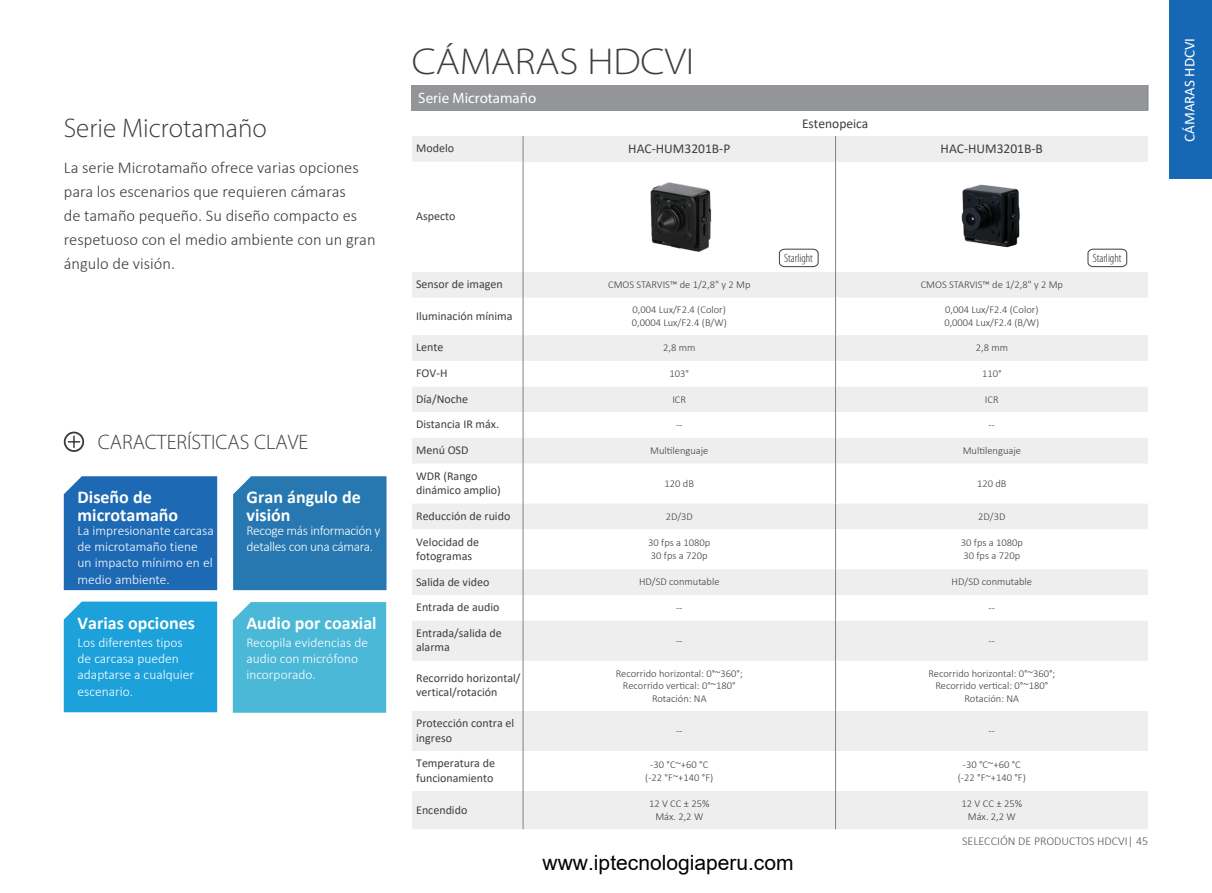
<style>
.page{position:relative;width:1212px;height:893px;background:#fff}
.page>*{position:absolute;margin:0;border:0;box-sizing:border-box;transform-origin:0 0}
.t1{font:300 semi-expanded 37.5px "Myriad Pro";color:#3e3e3f}
.t2{font:300 27px "Myriad Pro";color:#3e3e3f}
.t3{font:21px "Arial";color:#000}
.t4{font:300 21px "Myriad Pro";color:#3e3e3f}
.t5{font:700 18px/18px "Calibri";color:#fff}
.t6{font:300 16.5px/24px "Calibri";color:#3e3e3f}
.t7{font:15px "Myriad Pro";color:#fff}
.t8{font:15px "Calibri";color:#fff}
.t9{font:300 13.5px/16.2px "Calibri";color:#fff}
.t10{font:300 13.5px/16.2px "Calibri";letter-spacing:-.025em;color:#fff}
.t11{font:13.5px "Calibri";color:#3e3e3f}
._8pt_table_text{font:12px/14.4px "Calibri";color:#3e3e3f}
.t12{font:300 12px "Calibri";color:#57585a}
.t13{font:300 condensed 12px "Myriad Pro";color:#231f20}
.t14{font:300 10.5px/12.6px "Calibri";color:#3e3e3f;text-align:center}
</style>
<div class="page">
<svg style="left:64px;top:432px;width:20px;height:20px"></svg>
<div style="left:64px;top:476px;width:153px;height:114px;background:#1e69b4"></div>
<div style="left:64px;top:602px;width:153px;height:110px;background:#1ca1db"></div>
<div style="left:233px;top:476px;width:153px;height:114px;background:#2778b0"></div>
<div style="left:233px;top:602px;width:153px;height:111px;background:#4bb8d7"></div>
<div style="left:412px;top:85px;width:736px;height:26px;background:#939598"></div>
<svg style="left:412px;top:136px;width:736px;height:693px"></svg>
<div style="left:523px;top:136px;width:312px;height:26px;background:#eeeeef"></div>
<div style="left:835px;top:136px;width:313px;height:26px;background:#eeeeef"></div>
<svg style="left:1148px;top:85px;width:1px;height:26px"></svg>
<svg style="left:523px;top:136px;width:1px;height:26px"></svg>
<hr style="left:523px;top:162px;width:1px;height:110px;background:#808285">
<svg style="left:523px;top:272px;width:1px;height:26px"></svg>
<hr style="left:523px;top:298px;width:1px;height:37px;background:#808285">
<svg style="left:523px;top:335px;width:1px;height:128px"></svg>
<hr style="left:523px;top:463px;width:1px;height:41px;background:#808285">
<svg style="left:523px;top:504px;width:1px;height:25px"></svg>
<hr style="left:523px;top:529px;width:1px;height:40px;background:#808285">
<svg style="left:523px;top:569px;width:1px;height:52px"></svg>
<hr style="left:523px;top:621px;width:1px;height:40px;background:#808285">
<hr style="left:523px;top:661px;width:1px;height:50px;background:#808285">
<hr style="left:523px;top:711px;width:1px;height:40px;background:#808285">
<hr style="left:523px;top:751px;width:1px;height:40px;background:#808285">
<hr style="left:523px;top:791px;width:1px;height:38px;background:#808285">
<svg style="left:835px;top:136px;width:1px;height:26px"></svg>
<hr style="left:835px;top:162px;width:1px;height:110px;background:#808285">
<svg style="left:835px;top:272px;width:1px;height:26px"></svg>
<hr style="left:835px;top:298px;width:1px;height:37px;background:#808285">
<svg style="left:835px;top:335px;width:1px;height:128px"></svg>
<hr style="left:835px;top:463px;width:1px;height:41px;background:#808285">
<svg style="left:835px;top:504px;width:1px;height:25px"></svg>
<hr style="left:835px;top:529px;width:1px;height:40px;background:#808285">
<svg style="left:835px;top:569px;width:1px;height:52px"></svg>
<hr style="left:835px;top:621px;width:1px;height:40px;background:#808285">
<hr style="left:835px;top:661px;width:1px;height:50px;background:#808285">
<hr style="left:835px;top:711px;width:1px;height:40px;background:#808285">
<hr style="left:835px;top:751px;width:1px;height:40px;background:#808285">
<hr style="left:835px;top:791px;width:1px;height:38px;background:#808285">
<img style="left:638px;top:179px;width:82px;height:75px">
<img style="left:949px;top:180px;width:85px;height:74px">
<svg style="left:779px;top:249px;width:39px;height:18px"></svg>
<svg style="left:1087px;top:249px;width:40px;height:18px"></svg>
<div style="left:1169px;top:0;width:43px;height:179px;background:#1768b4"></div>
<p class="t2" style="left:64px;top:112px;width:205px">Serie Microtamaño</p>
<p class="t6" style="left:64px;top:155px;width:313px">La serie Microtamaño ofrece varias opciones para los escenarios que requieren cámaras<br>de tamaño pequeño. Su diseño compacto es respetuoso con el medio ambiente con un gran ángulo de visión.</p>
<p class="t4" style="left:98px;top:430px;width:212px">CARACTERÍSTICAS CLAVE</p>
<p class="t5" style="left:78px;top:488px;width:102px">Diseño de microtamaño</p>
<p class="t9" style="left:78px;top:522px;width:138px">La impresionante carcasa de microtamaño tiene un impacto mínimo en el medio ambiente.</p>
<p class="t5" style="left:78px;top:614px;width:119px">Varias opciones</p>
<p class="t9" style="left:78px;top:634px;width:118px">Los diferentes tipos de carcasa pueden adaptarse a cualquier escenario.</p>
<p class="t5" style="left:247px;top:488px;width:116px">Gran ángulo de visión</p>
<p class="t10" style="left:247px;top:522px;width:135px">Recoge más información y detalles con una cámara.</p>
<p class="t5" style="left:246px;top:614px;width:132px">Audio por coaxial</p>
<p class="t9" style="left:246px;top:634px;width:123px">Recopila evidencias de audio con micrófono incorporado.</p>
<p class="t1" style="left:412px;top:38px;width:284px">CÁMARAS HDCVI</p>
<p class="t7" style="left:418px;top:89px;width:120px">Serie Microtamaño</p>
<p class="t11" style="left:802px;top:114px;width:68px">Estenopeica</p>
<p class="_8pt_table_text" style="left:416px;top:141px;width:39px">Modelo</p>
<p class="t11" style="left:628px;top:139px;width:104px">HAC-HUM3201B-P</p>
<p class="t11" style="left:940px;top:139px;width:104px">HAC-HUM3201B-B</p>
<p class="_8pt_table_text" style="left:416px;top:209px;width:41px">Aspecto</p>
<p class="t13" style="left:784px;top:251px;width:30px">Starlight</p>
<p class="t13" style="left:1093px;top:251px;width:30px">Starlight</p>
<p class="_8pt_table_text" style="left:416px;top:277px;width:88px">Sensor de imagen</p>
<p class="t14" style="left:608px;top:278px;width:144px">CMOS STARVIS™ de 1/2,8" y 2 Mp</p>
<p class="t14" style="left:921px;top:278px;width:144px">CMOS STARVIS™ de 1/2,8" y 2 Mp</p>
<p class="_8pt_table_text" style="left:416px;top:308px;width:98px">Iluminación mínima</p>
<p class="t14" style="left:632px;top:304px;width:95px">0,004 Lux/F2.4 (Color)</p>
<p class="t14" style="left:632px;top:316px;width:96px">0,0004 Lux/F2.4 (B/W)</p>
<p class="t14" style="left:945px;top:304px;width:95px">0,004 Lux/F2.4 (Color)</p>
<p class="t14" style="left:944px;top:316px;width:96px">0,0004 Lux/F2.4 (B/W)</p>
<p class="_8pt_table_text" style="left:416px;top:340px;width:29px">Lente</p>
<p class="t14" style="left:663px;top:341px;width:34px">2,8 mm</p>
<p class="t14" style="left:976px;top:341px;width:34px">2,8 mm</p>
<p class="_8pt_table_text" style="left:416px;top:366px;width:33px">FOV-H</p>
<p class="t14" style="left:669px;top:367px;width:21px">103°</p>
<p class="t14" style="left:982px;top:367px;width:21px">110°</p>
<p class="_8pt_table_text" style="left:416px;top:391px;width:53px">Día/Noche</p>
<p class="t14" style="left:672px;top:393px;width:15px">ICR</p>
<p class="t14" style="left:985px;top:393px;width:15px">ICR</p>
<p class="_8pt_table_text" style="left:416px;top:417px;width:84px">Distancia IR máx.</p>
<p class="t14" style="left:676px;top:418px;width:8px">--</p>
<p class="t14" style="left:989px;top:418px;width:8px">--</p>
<p class="_8pt_table_text" style="left:416px;top:443px;width:54px">Menú OSD</p>
<p class="t14" style="left:650px;top:444px;width:60px">Multilenguaje</p>
<p class="t14" style="left:963px;top:444px;width:60px">Multilenguaje</p>
<p class="_8pt_table_text" style="left:416px;top:468px;width:86px">WDR (Rango dinámico amplio)</p>
<p class="t14" style="left:664px;top:477px;width:31px">120 dB</p>
<p class="t14" style="left:977px;top:477px;width:31px">120 dB</p>
<p class="_8pt_table_text" style="left:416px;top:508px;width:96px">Reducción de ruido</p>
<p class="t14" style="left:666px;top:510px;width:29px">2D/3D</p>
<p class="t14" style="left:978px;top:510px;width:29px">2D/3D</p>
<p class="_8pt_table_text" style="left:416px;top:534px;width:65px">Velocidad de fotogramas</p>
<p class="t14" style="left:648px;top:536px;width:64px">30 fps a 1080p</p>
<p class="t14" style="left:961px;top:536px;width:64px">30 fps a 1080p</p>
<p class="t14" style="left:963px;top:549px;width:58px">30 fps a 720p</p>
<p class="t14" style="left:651px;top:549px;width:58px">30 fps a 720p</p>
<p class="_8pt_table_text" style="left:416px;top:574px;width:75px">Salida de video</p>
<p class="t14" style="left:639px;top:576px;width:82px">HD/SD conmutable</p>
<p class="t14" style="left:952px;top:576px;width:82px">HD/SD conmutable</p>
<p class="_8pt_table_text" style="left:416px;top:600px;width:85px">Entrada de audio</p>
<p class="t14" style="left:676px;top:601px;width:8px">--</p>
<p class="t14" style="left:989px;top:601px;width:8px">--</p>
<p class="_8pt_table_text" style="left:416px;top:625px;width:87px">Entrada/salida de alarma</p>
<p class="t14" style="left:676px;top:634px;width:8px">--</p>
<p class="t14" style="left:989px;top:634px;width:8px">--</p>
<p class="_8pt_table_text" style="left:416px;top:670px;width:106px">Recorrido horizontal/ vertical/rotación</p>
<p class="t14" style="left:616px;top:667px;width:128px">Recorrido horizontal: 0°~360°;<br>Recorrido vertical: 0°~180°</p>
<p class="t14" style="left:652px;top:692px;width:56px">Rotación: NA</p>
<p class="t14" style="left:928px;top:667px;width:128px">Recorrido horizontal: 0°~360°;<br>Recorrido vertical: 0°~180°</p>
<p class="t14" style="left:964px;top:692px;width:56px">Rotación: NA</p>
<p class="_8pt_table_text" style="left:416px;top:716px;width:100px">Protección contra el ingreso</p>
<p class="t14" style="left:676px;top:724px;width:8px">--</p>
<p class="t14" style="left:989px;top:724px;width:8px">--</p>
<p class="_8pt_table_text" style="left:416px;top:756px;width:80px">Temperatura de funcionamiento</p>
<p class="t14" style="left:645px;top:758px;width:70px">-30 °C~+60 °C (-22 °F~+140 °F)</p>
<p class="t14" style="left:958px;top:758px;width:70px">-30 °C~+60 °C (-22 °F~+140 °F)</p>
<p class="_8pt_table_text" style="left:416px;top:802px;width:53px">Encendido</p>
<p class="t14" style="left:649px;top:797px;width:62px">12 V CC ± 25%</p>
<p class="t14" style="left:655px;top:810px;width:49px">Máx. 2,2 W</p>
<p class="t14" style="left:961px;top:797px;width:62px">12 V CC ± 25%</p>
<p class="t14" style="left:968px;top:810px;width:49px">Máx. 2,2 W</p>
<h3 class="t3" style="left:543px;top:848px;width:252px">www.iptecnologiaperu.com</h3>
<p class="t12" style="left:962px;top:834px;width:188px">SELECCIÓN DE PRODUCTOS HDCVI| 45</p>
<p class="t8" style="left:1179px;top:142px;width:106px;rotate:-90deg">CÁMARAS HDCVI</p>
</div>
